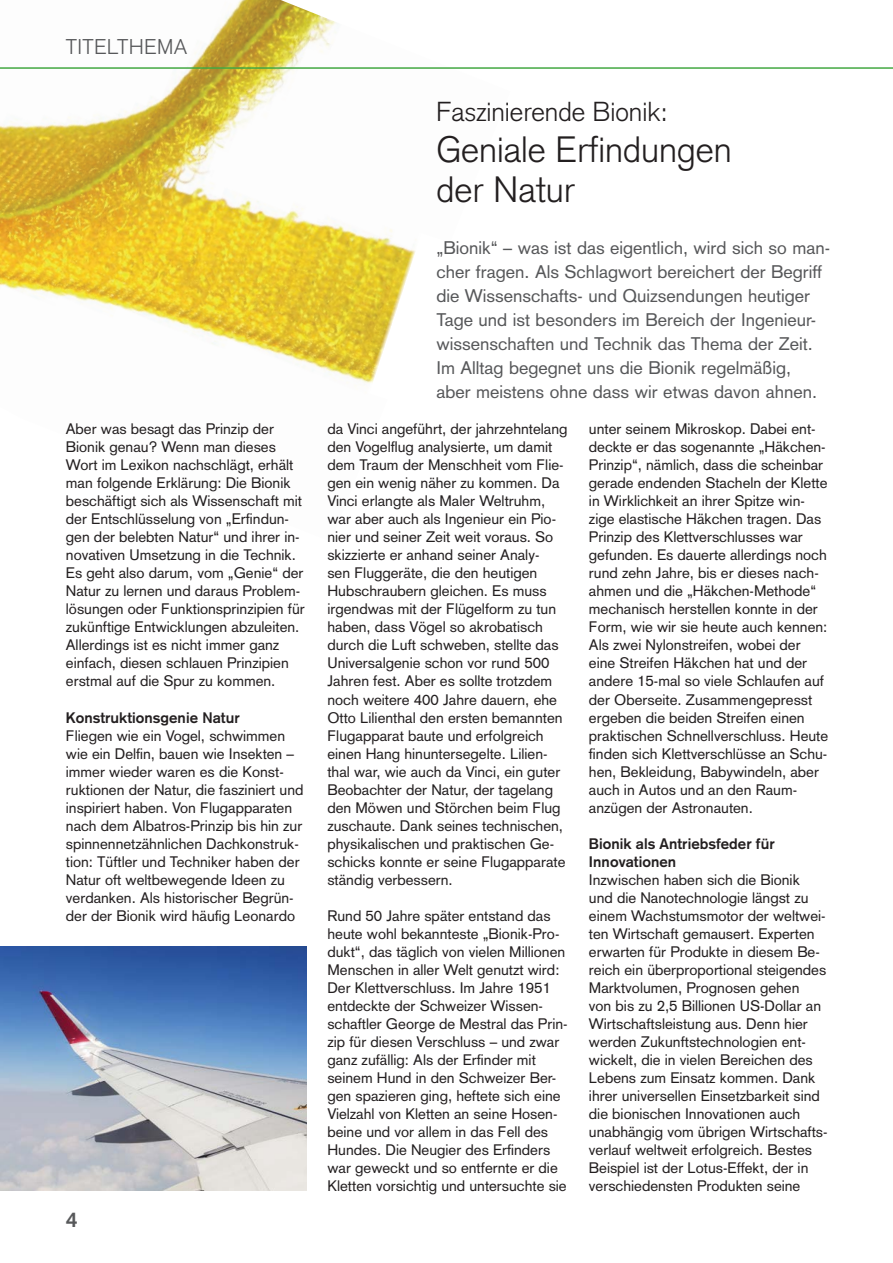
<style>
.page{position:relative;width:893px;height:1263px;background:#fff}
.page>*{position:absolute;margin:0;border:0;box-sizing:border-box;transform-origin:0 0}
.t1{font:300 36px/40.5px "Akzidenz Grotesk";color:#231f20}
.t2{font:300 27px "Akzidenz Grotesk";color:#231f20}
.t3{font:300 21px "Akzidenz Grotesk";letter-spacing:.02em;color:#57585a}
.t4{font:700 21px "Akzidenz Grotesk";color:#57585a}
.t5{font:18px/24px "Akzidenz Grotesk";color:#57585a}
.t6{font:15px/18px "Akzidenz Grotesk";color:#231f20}
.t7{font:700 15px/18px "Akzidenz Grotesk";letter-spacing:.005em;color:#231f20}
</style>
<div class="page">
<img style="left:0;top:0;width:392px;height:383px">
<hr style="left:0;top:67px;width:893px;height:2px;background:#43a842">
<svg style="left:365px;top:231px;width:51px;height:153px"></svg>
<img style="left:0;top:947px;width:306px;height:244px">
<h3 class="t3" style="left:66px;top:34px;width:122px">TITELTHEMA</h3>
<p class="t6" style="left:66px;top:420px;width:240px">Aber was besagt das Prinzip der Bionik genau? Wenn man dieses Wort im Lexikon nachschlägt, erhält man folgende Erklärung: Die Bionik beschäftigt sich als Wissenschaft mit der Entschlüsselung von „Erfindun&shy;gen der belebten Natur“ und ihrer in&shy;novativen Umsetzung in die Technik.<br>Es geht also darum, vom „Genie“ der Natur zu lernen und daraus Problem&shy;lösungen oder Funktionsprinzipien für zukünftige Entwicklungen abzuleiten.<br>Allerdings ist es nicht immer ganz einfach, diesen schlauen Prinzipien erstmal auf die Spur zu kommen.</p>
<p class="t7" style="left:66px;top:708px;width:175px">Konstruktionsgenie Natur</p>
<p class="t6" style="left:66px;top:726px;width:239px">Fliegen wie ein Vogel, schwimmen wie ein Delfin, bauen wie Insekten – immer wieder waren es die Konst&shy;ruktionen der Natur, die fasziniert und inspiriert haben. Von Flugapparaten nach dem Albatros-Prinzip bis hin zur spinnennetzähnlichen Dachkonstruk&shy;tion: Tüftler und Techniker haben der Natur oft weltbewegende Ideen zu verdanken. Als historischer Begrün&shy;der der Bionik wird häufig Leonardo</p>
<h3 class="t4" style="left:66px;top:1207px;width:13px">4</h3>
<h2 class="t2" style="left:436px;top:96px;width:233px">Faszinierende Bionik:</h2>
<h1 class="t1" style="left:436px;top:129px;width:297px">Geniale Erfindungen der Natur</h1>
<p class="t5" style="left:436px;top:236px;width:395px">„Bionik“ – was ist das eigentlich, wird sich so man&shy;cher fragen. Als Schlagwort bereichert der Begriff die Wissenschafts- und Quizsendungen heutiger Tage und ist besonders im Bereich der Ingenieur&shy;wissenschaften und Technik das Thema der Zeit.<br>Im Alltag begegnet uns die Bionik regelmäßig, aber meistens ohne dass wir etwas davon ahnen.</p>
<p class="t6" style="left:327px;top:420px;width:242px">da Vinci angeführt, der jahrzehntelang den Vogelflug analysierte, um damit dem Traum der Menschheit vom Flie&shy;gen ein wenig näher zu kommen. Da Vinci erlangte als Maler Weltruhm, war aber auch als Ingenieur ein Pio&shy;nier und seiner Zeit weit voraus. So skizzierte er anhand seiner Analy-<br>sen Fluggeräte, die den heutigen Hubschraubern gleichen. Es muss irgendwas mit der Flügelform zu tun haben, dass Vögel so akrobatisch durch die Luft schweben, stellte das Universalgenie schon vor rund 500<br>Jahren fest. Aber es sollte trotzdem noch weitere 400 Jahre dauern, ehe Otto Lilienthal den ersten bemannten Flugapparat baute und erfolgreich einen Hang hinuntersegelte. Lilien&shy;thal war, wie auch da Vinci, ein guter Beobachter der Natur, der tagelang den Möwen und Störchen beim Flug zuschaute. Dank seines technischen, physikalischen und praktischen Ge&shy;schicks konnte er seine Flugapparate ständig verbessern.</p>
<p class="t6" style="left:327px;top:906px;width:242px">Rund 50 Jahre später entstand das heute wohl bekannteste „Bionik-Pro&shy;dukt“, das täglich von vielen Millionen Menschen in aller Welt genutzt wird:<br>Der Klettverschluss. Im Jahre 1951 entdeckte der Schweizer Wissen&shy;schaftler George de Mestral das Prin&shy;zip für diesen Verschluss – und zwar ganz zufällig: Als der Erfinder mit seinem Hund in den Schweizer Ber&shy;gen spazieren ging, heftete sich eine Vielzahl von Kletten an seine Hosen&shy;beine und vor allem in das Fell des Hundes. Die Neugier des Erfinders war geweckt und so entfernte er die Kletten vorsichtig und untersuchte sie</p>
<p class="t6" style="left:589px;top:420px;width:241px">unter seinem Mikroskop. Dabei ent&shy;deckte er das sogenannte „Häkchen-Prinzip“, nämlich, dass die scheinbar gerade endenden Stacheln der Klette in Wirklichkeit an ihrer Spitze win&shy;zige elastische Häkchen tragen. Das Prinzip des Klettverschlusses war gefunden. Es dauerte allerdings noch rund zehn Jahre, bis er dieses nach&shy;ahmen und die „Häkchen-Methode“ mechanisch herstellen konnte in der Form, wie wir sie heute auch kennen:<br>Als zwei Nylonstreifen, wobei der eine Streifen Häkchen hat und der andere 15-mal so viele Schlaufen auf der Oberseite. Zusammengepresst ergeben die beiden Streifen einen praktischen Schnellverschluss. Heute finden sich Klettverschlüsse an Schu&shy;hen, Bekleidung, Babywindeln, aber auch in Autos und an den Raum&shy;anzügen der Astronauten.</p>
<p class="t7" style="left:589px;top:834px;width:187px">Bionik als Antriebsfeder für<br>Innovationen</p>
<p class="t6" style="left:589px;top:870px;width:240px">Inzwischen haben sich die Bionik<br>und die Nanotechnologie längst zu einem Wachstumsmotor der weltwei&shy;ten Wirtschaft gemausert. Experten erwarten für Produkte in diesem Be&shy;reich ein überproportional steigendes Marktvolumen, Prognosen gehen<br>von bis zu 2,5 Billionen US-Dollar an Wirtschaftsleistung aus. Denn hier werden Zukunftstechnologien ent&shy;wickelt, die in vielen Bereichen des Lebens zum Einsatz kommen. Dank ihrer universellen Einsetzbarkeit sind die bionischen Innovationen auch unabhängig vom übrigen Wirtschafts&shy;verlauf weltweit erfolgreich. Bestes Beispiel ist der Lotus-Effekt, der in verschiedensten Produkten seine</p>
</div>
